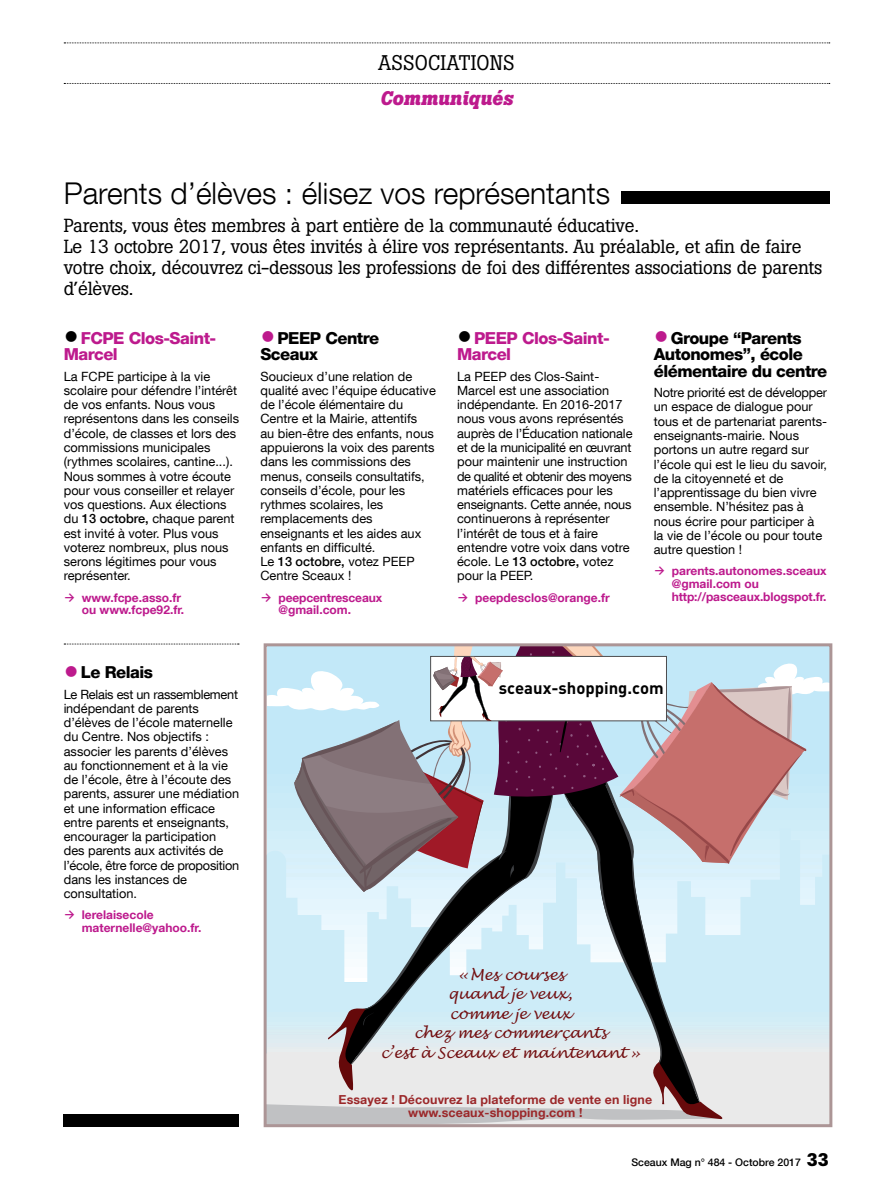
<style>
.page{position:relative;width:893px;height:1191px;background:#fff}
.page>*{position:absolute;margin:0;border:0;box-sizing:border-box;transform-origin:0 0}
.t1{font:300 30px "Helvetica Neue LT Com";color:#000}
.t2{font:21px "Boton Pro";letter-spacing:.01em;color:#000}
.t3{font:italic 700 19.5px "Boton Pro";color:#bd1a8d}
.t4{font:18.75px/21px "Boton Pro";letter-spacing:-.01em;color:#000}
.t5{font:700 16.65px "DIN";color:#000}
.t6{font:800 16.5px/16.5px "Helvetica Neue LT Com";letter-spacing:-.03em;color:#000}
.t7{font:800 16.5px/16.5px "Helvetica Neue LT Com";letter-spacing:-.03em;color:#bd1a8d}
.t8{font:italic 15px/19.5px "Lucida Handwriting";color:#720f11;text-align:center}
.t9{font:12.75px/14.2px "Helvetica Neue LT Com";color:#000}
.t10{font:700 12.45px/12.5px "Helvetica Neue LT Com";letter-spacing:.01em;color:#9b282a;text-align:center}
.t11{font:700 12px/12.8px "Helvetica Neue LT Com";color:#bd1a8d}
.t12{font:500 10.5px "Helvetica Neue LT Com";color:#000}
.s1{font-weight:900;font-size:30px;color:#000}
.s2{font-weight:500}
.s3{font-family:"Flesh Plain";font-weight:400}
.s4{font-weight:900;font-size:30px;color:#bd1a8d}
.s5{font-family:"Boton Pro";font-weight:700;font-size:18px}
</style>
<div class="page">
<svg style="left:64px;top:43px;width:766px;height:1px"></svg>
<svg style="left:64px;top:83px;width:766px;height:1px"></svg>
<svg style="left:64px;top:643px;width:175px;height:1px"></svg>
<div style="left:621px;top:191px;width:208px;height:13px;background:#000"></div>
<div style="left:64px;top:1114px;width:175px;height:13px;background:#000"></div>
<svg style="left:268px;top:647px;width:560px;height:476px;background:#bdc0c7"></svg>
<div style="left:264px;top:643px;width:568px;height:484px;border:3px solid #ac9596"></div>
<h2 class="t2" style="left:378px;top:49px;width:138px">ASSOCIATIONS</h2>
<h3 class="t3" style="left:380px;top:85px;width:134px">Communiqués</h3>
<h1 class="t1" style="left:64px;top:175px;width:548px">Parents d’élèves : élisez vos représentants</h1>
<p class="t4" style="left:64px;top:215px;width:760px">Parents, vous êtes membres à part entière de la communauté éducative.<br>Le 13 octobre 2017, vous êtes invités à élire vos représentants. Au préalable, et afin de faire votre choix, découvrez ci-dessous les professions de foi des différentes associations de parents d’élèves.</p>
<p class="t7" style="left:64px;top:329px;width:154px"><span class="s1">•</span>FCPE Clos-Saint-<br>Marcel</p>
<p class="t9" style="left:64px;top:369px;width:177px">La FCPE participe à la vie scolaire pour défendre l’intérêt de vos enfants. Nous vous représentons dans les conseils d’école, de classes et lors des commissions municipales (rythmes scolaires, cantine...).<br>Nous sommes à votre écoute pour vous conseiller et relayer vos questions. Aux élections du <span class="s2">13 octobre,</span> chaque parent est invité à voter. Plus vous voterez nombreux, plus nous serons légitimes pour vous représenter.</p>
<p class="t11" style="left:64px;top:590px;width:122px;text-align:right"><span class="s3">q</span> www.fcpe.asso.fr ou www.fcpe92.fr.</p>
<p class="t6" style="left:64px;top:664px;width:91px"><span class="s4">•</span>Le Relais</p>
<p class="t9" style="left:64px;top:686px;width:177px">Le Relais est un rassemblement indépendant de parents d’élèves de l’école maternelle du Centre. Nos objectifs : associer les parents d’élèves au fonctionnement et à la vie de l’école, être à l’écoute des parents, assurer une médiation et une information efficace entre parents et enseignants, encourager la participation des parents aux activités de l’école, être force de proposition dans les instances de consultation.</p>
<p class="t11" style="left:82px;top:908px;width:121px;text-indent:-18px"><span class="s3">q</span> lerelaisecole maternelle@yahoo.fr.</p>
<p class="t6" style="left:260px;top:329px;width:120px"><span class="s4">•</span>PEEP Centre<br>Sceaux</p>
<p class="t9" style="left:260px;top:369px;width:177px">Soucieux d’une relation de qualité avec l’équipe éducative de l’école élémentaire du<br>Centre et la Mairie, attentifs<br>au bien-être des enfants, nous appuierons la voix des parents dans les commissions des menus, conseils consultatifs, conseils d’école, pour les rythmes scolaires, les remplacements des enseignants et les aides aux enfants en difficulté.<br>Le <span class="s2">13 octobre,</span> votez PEEP<br>Centre Sceaux !</p>
<p class="t11" style="left:278px;top:590px;width:105px;text-indent:-18px"><span class="s3">q</span> peepcentresceaux @gmail.com.</p>
<p class="t7" style="left:457px;top:329px;width:154px"><span class="s1">•</span>PEEP Clos-Saint-<br>Marcel</p>
<p class="t9" style="left:457px;top:369px;width:177px">La PEEP des Clos-Saint-<br>Marcel est une association indépendante. En 2016-2017 nous vous avons représentés auprès de l’Éducation nationale et de la municipalité en œuvrant pour maintenir une instruction de qualité et obtenir des moyens matériels efficaces pour les enseignants. Cette année, nous continuerons à représenter l’intérêt de tous et à faire entendre votre voix dans votre école. Le <span class="s2">13 octobre,</span> votez pour la PEEP.</p>
<p class="t11" style="left:457px;top:590px;width:154px"><span class="s3">q</span> peepdesclos@orange.fr</p>
<p class="t6" style="left:654px;top:329px;width:175px"><span class="s4">•</span>Groupe “Parents<br>Autonomes”, école élémentaire du centre</p>
<p class="t9" style="left:654px;top:385px;width:175px">Notre priorité est de développer un espace de dialogue pour tous et de partenariat parents&shy;enseignants-mairie. Nous portons un autre regard sur l’école qui est le lieu du savoir, de la citoyenneté et de l’apprentissage du bien vivre ensemble. N’hésitez pas à nous écrire pour participer à la vie de l’école ou pour toute autre question !</p>
<p class="t11" style="left:672px;top:564px;width:156px;text-indent:-18px"><span class="s3">q</span> parents.autonomes.sceaux @gmail.com ou http://pasceaux.blogspot.fr.</p>
<h3 class="t5" style="left:499px;top:677px;width:167px">sceaux-shopping.com</h3>
<p class="t8" style="left:381px;top:965px;width:261px">«Mes courses<br>quand je veux,<br>comme je veux<br>chez mes commerçants<br>c’est à Sceaux et maintenant»</p>
<p class="t10" style="left:338px;top:1093px;width:315px">Essayez ! Découvrez la plateforme de vente en ligne www.sceaux-shopping.com !</p>
<p class="t12" style="left:631px;top:1156px;width:199px">Sceaux Mag n° 484 - Octobre 2017 <span class="s5">33</span></p>
</div>
